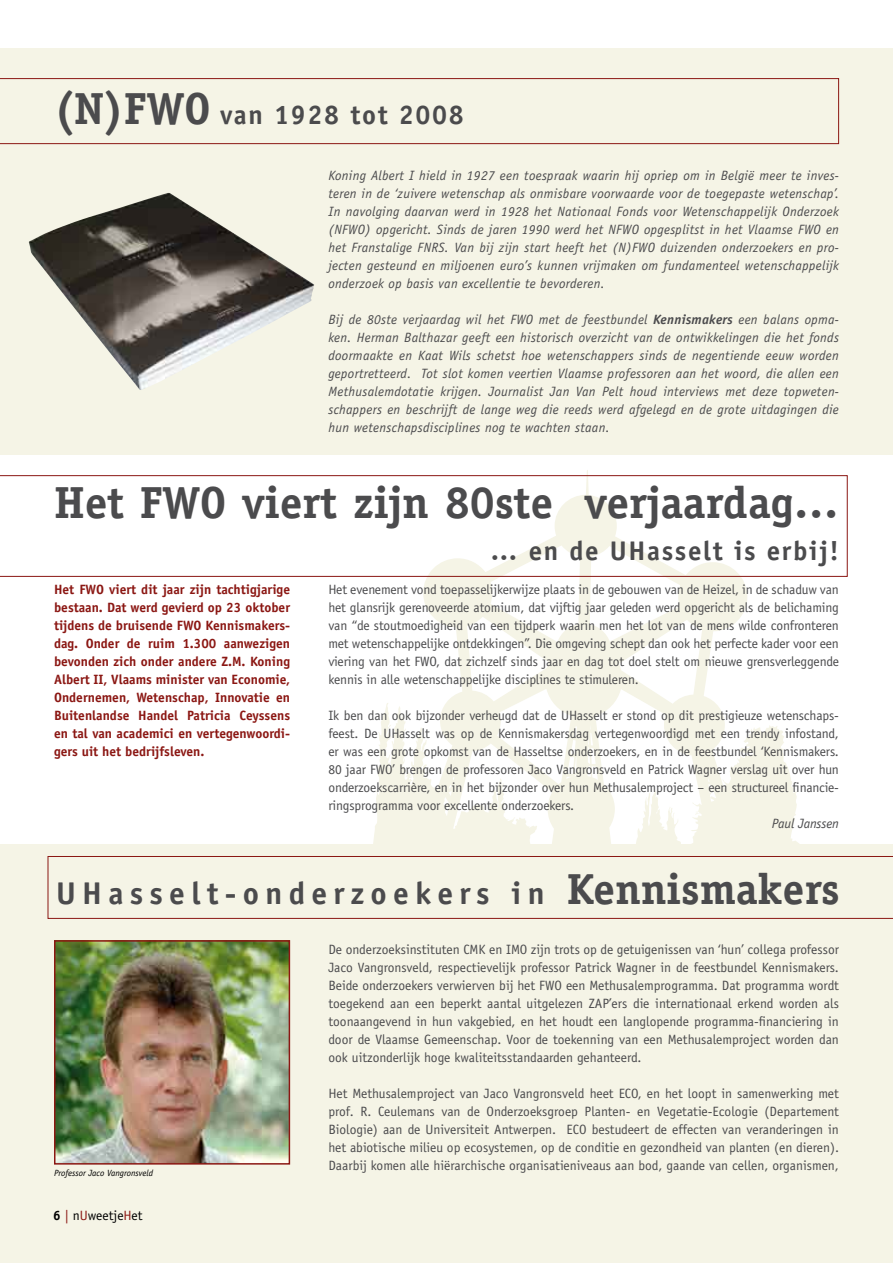
<style>
.page{position:relative;width:893px;height:1263px;background:#fff}
.page>*{position:absolute;margin:0;border:0;box-sizing:border-box;transform-origin:0 0}
.t1{font:700 45px "Officina Serif";color:#4b4b4d}
.t2{font:700 31.5px "Officina Sans";letter-spacing:.2em;color:#4b4b4d}
.t3{font:700 27px "Officina Sans";letter-spacing:.06em;color:#4b4b4d}
.t4{font:13.5px/18px "Officina Sans";letter-spacing:-.01em;color:#4b4b4d;text-align:justify}
.t5{font:italic 13.5px/18px "Officina Sans";letter-spacing:.02em;color:#4b4b4d;text-align:justify}
.t6{font:700 13.5px/18px "Officina Sans";color:#8b1713;text-align:justify}
.t7{font:13.5px "Officina Sans";color:#000}
.t8{font:italic 13.5px "Officina Sans";letter-spacing:-.01em;color:#4b4b4d}
.t9{font:italic 9px "Officina Sans";color:#000}
.s1{font-family:"Officina Serif";font-size:45px}
.s2{font-weight:700}
.s3{font-family:"Officina Serif";font-size:43.5px}
.s4{color:#8b1713}
</style>
<div class="page">
<div style="left:0;top:844px;width:893px;height:419px;background:#f5f4e6"></div>
<div style="left:0;top:48px;width:893px;height:406px;background:#f5f4e6"></div>
<svg style="left:373px;top:470px;width:426px;height:374px"></svg>
<svg style="left:0;top:78px;width:839px;height:66px"></svg>
<svg style="left:0;top:475px;width:848px;height:102px"></svg>
<svg style="left:48px;top:856px;width:845px;height:63px"></svg>
<img style="left:28px;top:193px;width:286px;height:197px">
<img style="left:57px;top:943px;width:230px;height:218px">
<div style="left:54px;top:940px;width:236px;height:224px;border:2px solid #8b1713"></div>
<h3 class="t3" style="left:54px;top:98px;width:411px"><span class="s1">(N)FWO</span> van 1928 tot 2008</h3>
<p class="t5" style="left:328px;top:166px;width:512px">Koning Albert I hield in 1927 een toespraak waarin hij opriep om in België meer te inves&shy;teren in de ‘zuivere wetenschap als onmisbare voorwaarde voor de toegepaste wetenschap’.<br>In navolging daarvan werd in 1928 het Nationaal Fonds voor Wetenschappelijk Onderzoek (NFWO) opgericht. Sinds de jaren 1990 werd het NFWO opgesplitst in het Vlaamse FWO en het Franstalige FNRS. Van bij zijn start heeft het (N)FWO duizenden onderzoekers en pro&shy;jecten gesteund en miljoenen euro’s kunnen vrijmaken om fundamenteel wetenschappelijk onderzoek op basis van excellentie te bevorderen.</p>
<p class="t5" style="left:328px;top:310px;width:512px">Bij de 80ste verjaardag wil het FWO met de feestbundel <span class="s2">Kennismakers</span> een balans opma&shy;ken. Herman Balthazar geeft een historisch overzicht van de ontwikkelingen die het fonds doormaakte en Kaat Wils schetst hoe wetenschappers sinds de negentiende eeuw worden geportretteerd. Tot slot komen veertien Vlaamse professoren aan het woord, die allen een Methusalemdotatie krijgen. Journalist Jan Van Pelt houd interviews met deze topweten&shy;schappers en beschrijft de lange weg die reeds werd afgelegd en de grote uitdagingen die hun wetenschapsdisciplines nog te wachten staan.</p>
<h1 class="t1" style="left:54px;top:475px;width:786px">Het FWO viert zijn 80ste verjaardag…</h1>
<h3 class="t3" style="left:490px;top:534px;width:350px">… en de UHasselt is erbij!</h3>
<p class="t6" style="left:54px;top:580px;width:238px">Het FWO viert dit jaar zijn tachtigjarige bestaan. Dat werd gevierd op 23 oktober tijdens de bruisende FWO Kennismakers&shy;dag. Onder de ruim 1.300 aanwezigen bevonden zich onder andere Z.M. Koning Albert II, Vlaams minister van Economie, Ondernemen, Wetenschap, Innovatie en Buitenlandse Handel Patricia Ceyssens en tal van academici en vertegenwoordi&shy;gers uit het bedrijfsleven.</p>
<p class="t4" style="left:328px;top:580px;width:512px">Het evenement vond toepasselijkerwijze plaats in de gebouwen van de Heizel, in de schaduw van het glansrijk gerenoveerde atomium, dat vijftig jaar geleden werd opgericht als de belichaming van “de stoutmoedigheid van een tijdperk waarin men het lot van de mens wilde confronteren met wetenschappelijke ontdekkingen”. Die omgeving schept dan ook het perfecte kader voor een viering van het FWO, dat zichzelf sinds jaar en dag tot doel stelt om nieuwe grensverleggende kennis in alle wetenschappelijke disciplines te stimuleren.</p>
<p class="t4" style="left:328px;top:706px;width:512px">Ik ben dan ook bijzonder verheugd dat de UHasselt er stond op dit prestigieuze wetenschaps&shy;feest. De UHasselt was op de Kennismakersdag vertegenwoordigd met een trendy infostand, er was een grote opkomst van de Hasseltse onderzoekers, en in de feestbundel ‘Kennismakers.<br>80 jaar FWO’ brengen de professoren Jaco Vangronsveld en Patrick Wagner verslag uit over hun onderzoekscarrière, en in het bijzonder over hun Methusalemproject – een structureel financie&shy;ringsprogramma voor excellente onderzoekers.</p>
<p class="t8" style="left:772px;top:816px;width:69px">Paul Janssen</p>
<h2 class="t2" style="left:56px;top:873px;width:785px">UHasselt-onderzoekers in <span class="s3">Kennismakers</span></h2>
<p class="t9" style="left:54px;top:1167px;width:101px">Professor Jaco Vangronsveld</p>
<p class="t7" style="left:65px;top:1207px;width:79px"><span class="s4">|</span> n<span class="s4">U</span>weetje<span class="s4">H</span>et</p>
<p class="t4" style="left:328px;top:940px;width:512px">De onderzoeksinstituten CMK en IMO zijn trots op de getuigenissen van ‘hun’ collega professor Jaco Vangronsveld, respectievelijk professor Patrick Wagner in de feestbundel Kennismakers.<br>Beide onderzoekers verwierven bij het FWO een Methusalemprogramma. Dat programma wordt toegekend aan een beperkt aantal uitgelezen ZAP’ers die internationaal erkend worden als toonaangevend in hun vakgebied, en het houdt een langlopende programma-financiering in door de Vlaamse Gemeenschap. Voor de toekenning van een Methusalemproject worden dan ook uitzonderlijk hoge kwaliteitsstandaarden gehanteerd.</p>
<p class="t4" style="left:328px;top:1084px;width:512px">Het Methusalemproject van Jaco Vangronsveld heet ECO, en het loopt in samenwerking met prof. R. Ceulemans van de Onderzoeksgroep Planten- en Vegetatie-Ecologie (Departement Biologie) aan de Universiteit Antwerpen. ECO bestudeert de effecten van veranderingen in het abiotische milieu op ecosystemen, op de conditie en gezondheid van planten (en dieren).<br>Daarbij komen alle hiërarchische organisatieniveaus aan bod, gaande van cellen, organismen,</p>
</div>
